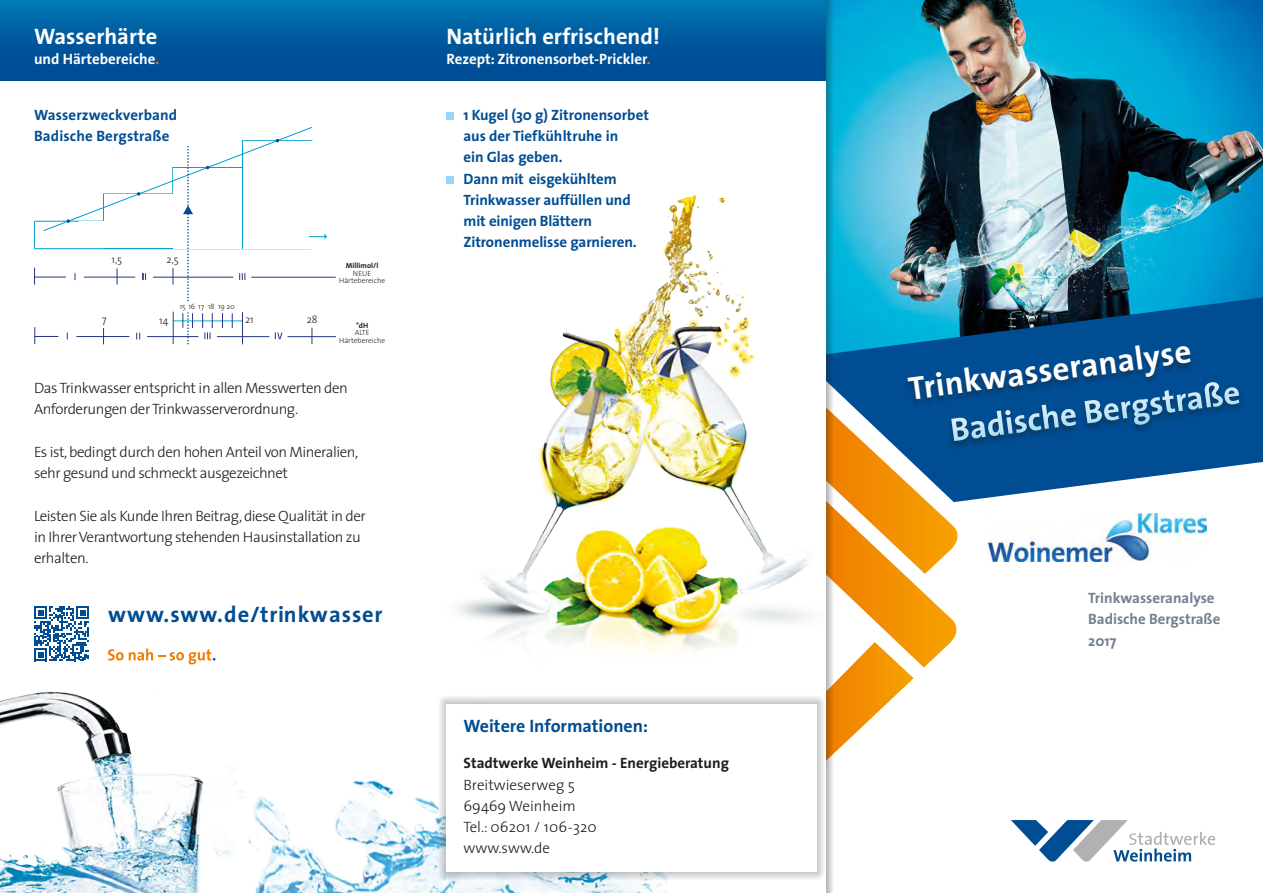
<style>
.page{position:relative;width:1263px;height:893px;background:#fff}
.page>*{position:absolute;margin:0;border:0;box-sizing:border-box;transform-origin:0 0}
.t1{font:700 33px/47.1px "The Sans";color:#fff}
.t2{font:700 22.5px "The Sans";color:#fff}
.t3{font:700 22.5px "The Sans";letter-spacing:.04em;color:#004d94}
.t4{font:700 18px "The Sans";color:#004d94}
.t5{font:300 15px/21.3px "The Sans";letter-spacing:-.03em;color:#1d1d1b}
.t6{font:700 15px/21.3px "The Sans";letter-spacing:-.005em;color:#004d94}
.t7{font:300 15px/21.3px "The Sans";color:#1d1d1b}
.t8{font:700 15px "The Sans";color:#fff}
.t9{font:700 15px/21.3px "The Sans";color:#757f92}
.t10{font:700 15px "The Sans";color:#1d1d1b}
.t11{font:300 10.5px "The Sans";color:#1d1d1b}
.t12{font:300 7.5px/7.5px "The Sans";color:#1d1d1b;text-align:center}
.t13{font:700 7.5px "The Sans";color:#1d1d1b}
.s1{color:#ef7d00}
</style>
<div class="page">
<svg style="left:1011px;top:820px;width:204px;height:42px"></svg>
<img style="left:989px;top:513px;width:218px;height:48px">
<img style="left:833px;top:0;width:430px;height:297px">
<svg style="left:833px;top:297px;width:430px;height:205px;fill:#004d94"></svg>
<svg style="left:833px;top:405px;width:125px;height:350px"></svg>
<div style="left:903px;top:345px;width:341px;height:105px;background:#1d1d1b;opacity:.44"></div>
<div style="left:0;top:0;width:825px;height:80px;background:linear-gradient(to bottom,#0074b1,#00468f)"></div>
<img style="left:0;top:691px;width:667px;height:202px">
<div style="left:438px;top:695px;width:387px;height:185px;background:#1d1d1b;opacity:.5"></div>
<div style="left:446px;top:704px;width:371px;height:168px;background:#fff"></div>
<div style="left:446px;top:113px;width:8px;height:7px;background:#9cd6f6"></div>
<div style="left:446px;top:176px;width:8px;height:8px;background:#9cd6f6"></div>
<img style="left:458px;top:194px;width:351px;height:458px">
<hr style="left:251px;top:277px;width:85px;height:1px;background:#283583">
<hr style="left:288px;top:336px;width:48px;height:1px;background:#283583">
<svg style="left:34px;top:127px;width:293px;height:217px"></svg>
<svg style="left:108px;top:649px;width:107px;height:15px"></svg>
<svg style="left:34px;top:606px;width:55px;height:55px"></svg>
<h2 class="t2" style="left:34px;top:22px;width:125px">Wasserhärte</h2>
<p class="t8" style="left:34px;top:49px;width:127px">und Härtebereiche<span class="s1">.</span></p>
<p class="t6" style="left:34px;top:104px;width:145px">Wasserzweckverband<br>Badische Bergstraße</p>
<p class="t11" style="left:112px;top:253px;width:12px">1,5</p>
<p class="t11" style="left:167px;top:253px;width:14px">2,5</p>
<p class="t12" style="left:180px;top:303px;width:57px">15 16 17 18 19 20</p>
<p class="t11" style="left:102px;top:313px;width:6px">7</p>
<p class="t11" style="left:159px;top:313px;width:11px">14</p>
<p class="t11" style="left:245px;top:313px;width:10px">21</p>
<p class="t11" style="left:307px;top:313px;width:12px">28</p>
<p class="t13" style="left:346px;top:261px;width:34px">Millimol/l</p>
<p class="t12" style="left:339px;top:270px;width:48px">NEUE<br>Härtebereiche</p>
<p class="t13" style="left:356px;top:321px;width:14px">°dH</p>
<p class="t12" style="left:339px;top:329px;width:48px">ALTE<br>Härtebereiche</p>
<p class="t5" style="left:34px;top:378px;width:315px">Das Trinkwasser entspricht in allen Messwerten den<br>Anforderungen der Trinkwasserverordnung.</p>
<p class="t5" style="left:34px;top:441px;width:326px">Es ist, bedingt durch den hohen Anteil von Mineralien, sehr gesund und schmeckt ausgezeichnet</p>
<p class="t5" style="left:34px;top:505px;width:333px">Leisten Sie als Kunde Ihren Beitrag, diese Qualität in der in Ihrer Verantwortung stehenden Hausinstallation zu erhalten.</p>
<h2 class="t3" style="left:108px;top:599px;width:276px">www.sww.de/trinkwasser</h2>
<h2 class="t2" style="left:446px;top:22px;width:215px">Natürlich erfrischend!</h2>
<p class="t8" style="left:446px;top:49px;width:206px">Rezept: Zitronensorbet-Prickler<span class="s1">.</span></p>
<p class="t6" style="left:463px;top:104px;width:187px">1 Kugel (30 g) Zitronensorbet aus der Tiefkühltruhe in<br>ein Glas geben.<br>Dann mit eisgekühltem<br>Trinkwasser auffüllen und mit einigen Blättern<br>Zitronenmelisse garnieren.</p>
<p class="t4" style="left:463px;top:714px;width:186px">Weitere Informationen:</p>
<p class="t10" style="left:463px;top:754px;width:267px">Stadtwerke Weinheim - Energieberatung</p>
<p class="t7" style="left:463px;top:774px;width:135px">Breitwieserweg 5<br>69469 Weinheim<br>Tel.: 06201 / 106-320 www.sww.de</p>
<h1 class="t1" style="left:941px;top:362px;width:293px;text-indent:-36px;rotate:-8deg">Trinkwasseranalyse<br>Badische Bergstraße</h1>
<p class="t9" style="left:1088px;top:587px;width:134px">Trinkwasseranalyse<br>Badische Bergstraße<br>2017</p>
</div>
